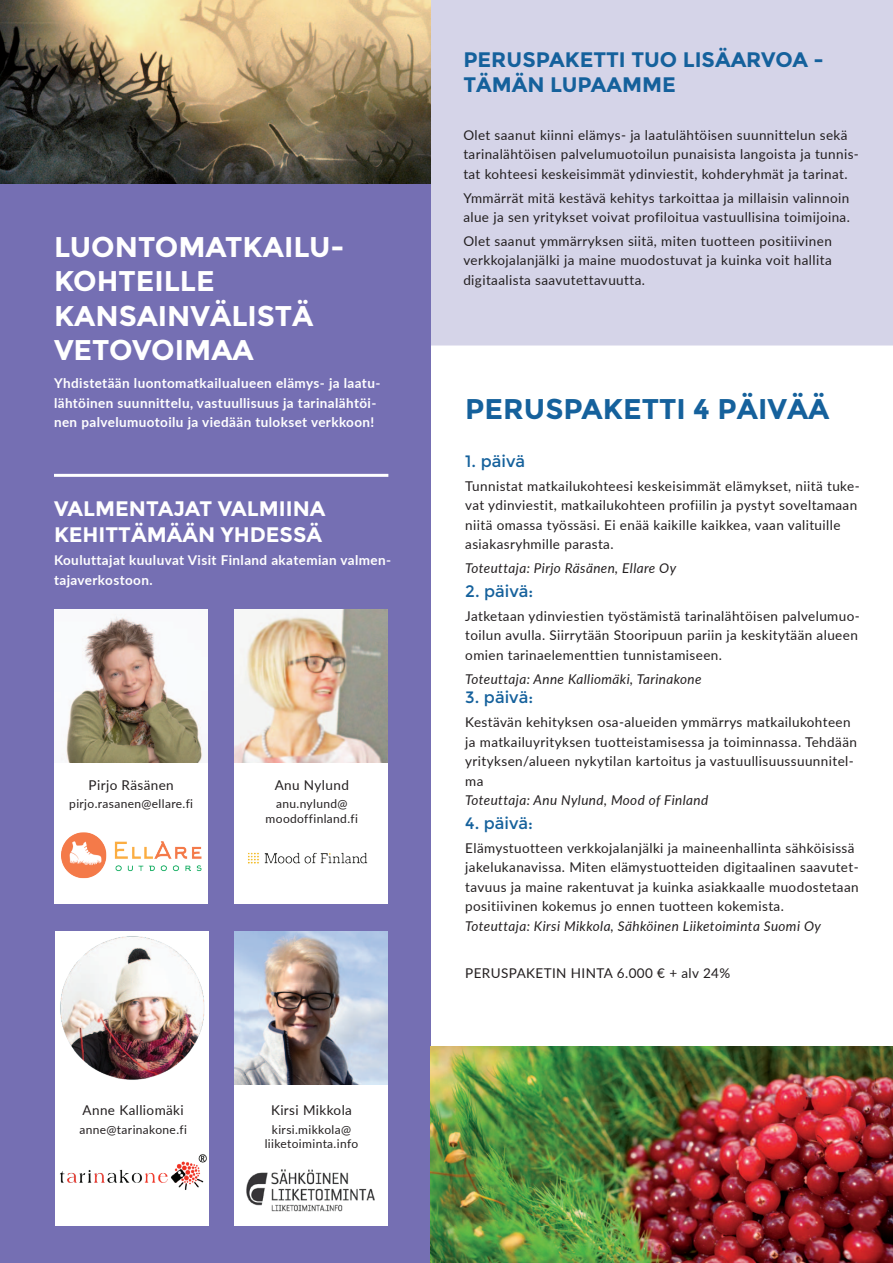
<style>
.page{position:relative;width:893px;height:1263px;background:#fff}
.page>*{position:absolute;margin:0;border:0;box-sizing:border-box;transform-origin:0 0}
.t1{font:700 28.5px/34.2px "Montserrat";color:#fff}
.t2{font:700 28.5px "Montserrat";color:#15619c}
.t3{font:700 21px/25.2px "Montserrat";color:#15619c}
.t4{font:700 21px "Montserrat";letter-spacing:-.005em;color:#fff}
.t5{font:16.5px "Montserrat";color:#15619c}
.t6{font:13.5px/19.5px "Lato";letter-spacing:.03em;color:#231f20}
.t7{font:700 13.5px/19.5px "Lato";letter-spacing:.03em;color:#fff}
.t8{font:italic 13.5px "Lato";letter-spacing:.03em;color:#231f20}
.t9{font:12px/14.4px "Lato";letter-spacing:.03em;color:#231f20;text-align:center}
</style>
<div class="page">
<div style="left:0;top:0;width:431px;height:1263px;background:#756fb3"></div>
<div style="left:54px;top:609px;width:153px;height:295px;background:#fff"></div>
<div style="left:234px;top:609px;width:153px;height:295px;background:#fff"></div>
<div style="left:56px;top:932px;width:153px;height:294px;background:#fff"></div>
<div style="left:234px;top:932px;width:153px;height:294px;background:#fff"></div>
<div style="left:431px;top:0;width:462px;height:345px;background:#d5d4e8"></div>
<hr style="left:54px;top:474px;width:334px;height:3px;background:#fff">
<img style="left:66px;top:614px;width:137px;height:148px">
<img style="left:234px;top:609px;width:153px;height:153px">
<img style="left:234px;top:932px;width:153px;height:153px">
<img style="left:0;top:0;width:431px;height:184px">
<img style="left:431px;top:1046px;width:462px;height:217px">
<img style="left:61px;top:832px;width:141px;height:47px">
<img style="left:248px;top:852px;width:120px;height:12px">
<img style="left:246px;top:1169px;width:129px;height:43px">
<img style="left:55px;top:1153px;width:152px;height:45px">
<img style="left:60px;top:936px;width:145px;height:144px">
<h1 class="t1" style="left:54px;top:230px;width:292px">LUONTOMATKAILU-<br>KOHTEILLE<br>KANSAINVÄLISTÄ<br>VETOVOIMAA</h1>
<p class="t7" style="left:54px;top:373px;width:328px">Yhdistetään luontomatkailualueen elämys- ja laatu&shy;lähtöinen suunnittelu, vastuullisuus ja tarinalähtöi&shy;nen palvelumuotoilu ja viedään tulokset verkkoon!</p>
<h2 class="t4" style="left:54px;top:496px;width:30px">VALMENTA</h2>
<h2 class="t4" style="left:173px;top:496px;width:59px">JAT VALMIINA</h2>
<h2 class="t4" style="left:54px;top:522px;width:16px">KEHITTÄMÄÄN</h2>
<h2 class="t4" style="left:221px;top:522px;width:60px">YH DESSÄ</h2>
<p class="t7" style="left:54px;top:550px;width:339px">Kouluttajat kuuluvat Visit Finland akatemian valmen&shy;tajaverkostoon.</p>
<p class="t6" style="left:89px;top:774px;width:87px">Pirjo Räsänen</p>
<p class="t9" style="left:69px;top:796px;width:125px">pirjo.rasanen@ellare.fi</p>
<p class="t6" style="left:275px;top:774px;width:76px">Anu Nylund</p>
<p class="t9" style="left:266px;top:796px;width:94px">anu.nylund@ moodoffinland.fi</p>
<p class="t6" style="left:83px;top:1100px;width:103px">Anne Kalliomäki</p>
<p class="t9" style="left:79px;top:1122px;width:109px">anne@tarinakone.fi</p>
<p class="t6" style="left:271px;top:1100px;width:82px">Kirsi Mikkola</p>
<p class="t9" style="left:265px;top:1122px;width:95px">kirsi.mikkola@ liiketoiminta.info</p>
<h2 class="t3" style="left:463px;top:47px;width:362px">PERUSPAKETTI TUO LISÄARVOA -<br>TÄMÄN LUPAAMME</h2>
<p class="t6" style="left:463px;top:125px;width:397px">Olet saanut kiinni elämys- ja laatulähtöisen suunnittelun sekä tarinalähtöisen palvelumuotoilun punaisista langoista ja tunnis&shy;tat kohteesi keskeisimmät ydinviestit, kohderyhmät ja tarinat.</p>
<p class="t6" style="left:463px;top:187px;width:388px">Ymmärrät mitä kestävä kehitys tarkoittaa ja millaisin valinnoin alue ja sen yritykset voivat profiloitua vastuullisina toimijoina.</p>
<p class="t6" style="left:463px;top:231px;width:370px;text-align:justify">Olet saanut ymmärryksen siitä, miten tuotteen positiivinen verkkojalanjälki ja maine muodostuvat ja kuinka voit hallita digitaalista saavutettavuutta.</p>
<h1 class="t2" style="left:465px;top:392px;width:366px">PERUSPAKETTI 4 PÄIVÄÄ</h1>
<p class="t5" style="left:465px;top:451px;width:61px">1. päivä</p>
<p class="t6" style="left:465px;top:475px;width:396px">Tunnistat matkailukohteesi keskeisimmät elämykset, niitä tuke&shy;vat ydinviestit, matkailukohteen profiilin ja pystyt soveltamaan niitä omassa työssäsi. Ei enää kaikille kaikkea, vaan valituille asiakasryhmille parasta.</p>
<p class="t8" style="left:465px;top:558px;width:212px">Toteuttaja: Pirjo Räsänen, Ellare Oy</p>
<p class="t5" style="left:465px;top:582px;width:70px">2. päivä:</p>
<p class="t6" style="left:465px;top:605px;width:396px">Jatketaan ydinviestien työstämistä tarinalähtöisen palvelumuo&shy;toilun avulla. Siirrytään Stooripuun pariin ja keskitytään alueen omien tarinaelementtien tunnistamiseen.</p>
<p class="t8" style="left:465px;top:669px;width:238px">Toteuttaja: Anne Kalliomäki, Tarinakone</p>
<p class="t5" style="left:465px;top:688px;width:69px">3. päivä:</p>
<p class="t6" style="left:465px;top:712px;width:393px">Kestävän kehityksen osa-alueiden ymmärrys matkailukohteen ja matkailuyrityksen tuotteistamisessa ja toiminnassa. Tehdään yrityksen/alueen nykytilan kartoitus ja vastuullisuussuunnitel&shy;ma</p>
<p class="t8" style="left:465px;top:790px;width:244px">Toteuttaja: Anu Nylund, Mood of Finland</p>
<p class="t5" style="left:465px;top:814px;width:69px">4. päivä:</p>
<p class="t6" style="left:465px;top:838px;width:395px">Elämystuotteen verkkojalanjälki ja maineenhallinta sähköisissä jakelukanavissa. Miten elämystuotteiden digitaalinen saavutet&shy;tavuus ja maine rakentuvat ja kuinka asiakkaalle muodostetaan positiivinen kokemus jo ennen tuotteen kokemista.</p>
<p class="t8" style="left:465px;top:916px;width:357px">Toteuttaja: Kirsi Mikkola, Sähköinen Liiketoiminta Suomi Oy</p>
<p class="t6" style="left:465px;top:963px;width:267px">PERUSPAKETIN HINTA 6.000 € + alv 24%</p>
</div>
